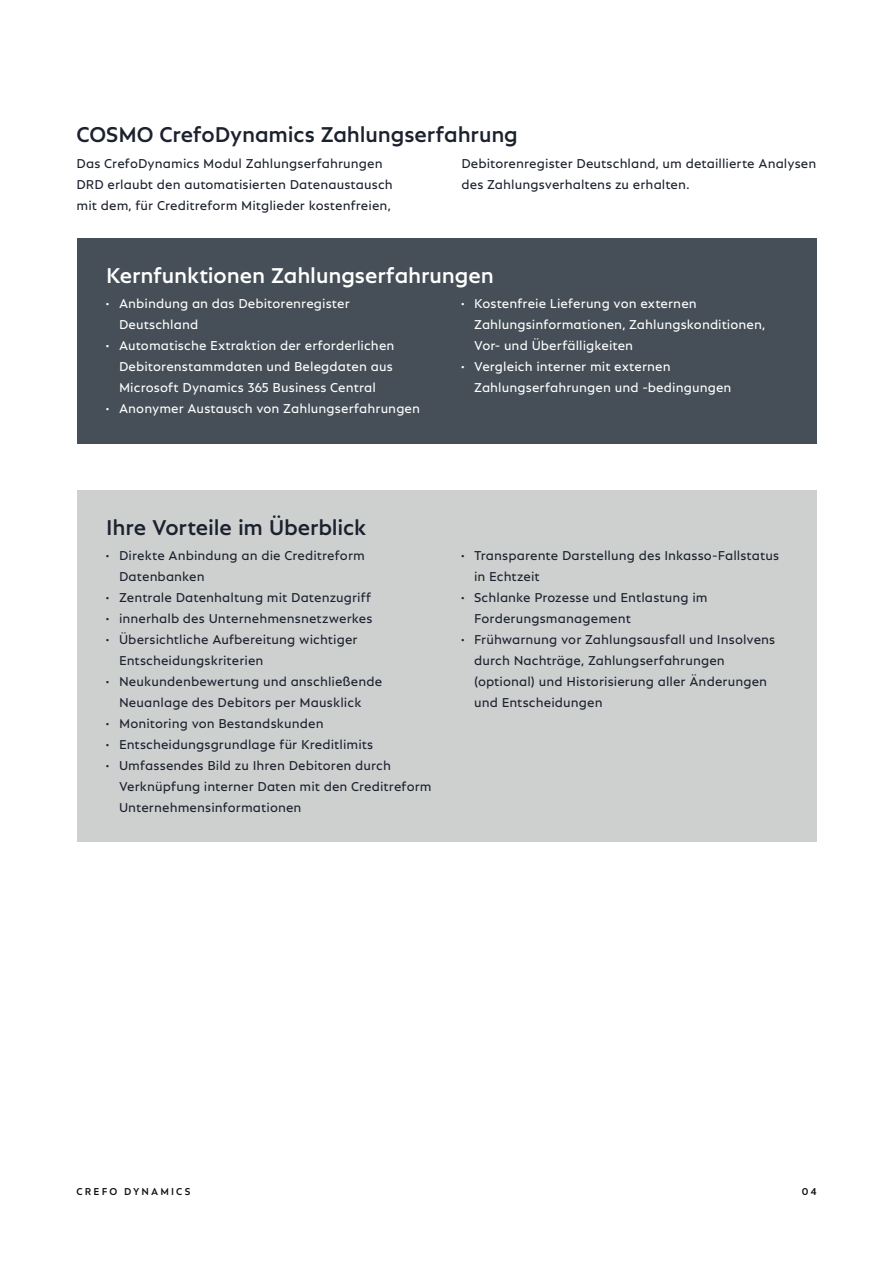
<style>
.page{position:relative;width:893px;height:1263px;background:#fff}
.page>*{position:absolute;margin:0;border:0;box-sizing:border-box;transform-origin:0 0}
.t1{font:500 22.5px "Neptune";letter-spacing:-.01em;color:#1c212e}
.t2{font:500 22.5px "Neptune";letter-spacing:-.01em;color:#fff}
.t3{font:13.5px/21px "Neptune";letter-spacing:.005em;color:#1c212e}
.t4{font:13.5px/21px "Neptune";letter-spacing:.005em;color:#fff}
.t5{font:500 10.5px "Neptune";letter-spacing:.205em;color:#0f0f0d}
</style>
<div class="page">
<div style="left:77px;top:238px;width:739px;height:206px;background:#464f57"></div>
<div style="left:77px;top:490px;width:739px;height:352px;background:#ced0d0"></div>
<h1 class="t1" style="left:77px;top:121px;width:443px">COSMO CrefoDynamics Zahlungserfahrung</h1>
<p class="t3" style="left:77px;top:152px;width:318px">Das CrefoDynamics Modul Zahlungserfahrungen<br>DRD erlaubt den automatisierten Datenaustausch mit dem, für Creditreform Mitglieder kostenfreien,</p>
<p class="t3" style="left:461px;top:152px;width:357px">Debitorenregister Deutschland, um detaillierte Analysen des Zahlungsverhaltens zu erhalten.</p>
<h1 class="t2" style="left:106px;top:262px;width:389px">Kernfunktionen Zahlungserfahrungen</h1>
<p class="t4" style="left:119px;top:293px;width:232px;text-indent:-13px">• Anbindung an das Debitorenregister<br>Deutschland</p>
<p class="t4" style="left:119px;top:335px;width:277px;text-indent:-13px">• Automatische Extraktion der erforderlichen<br>Debitorenstammdaten und Belegdaten aus<br>Microsoft Dynamics 365 Business Central</p>
<p class="t4" style="left:106px;top:398px;width:315px">• Anonymer Austausch von Zahlungserfahrungen</p>
<p class="t4" style="left:474px;top:293px;width:293px;text-indent:-13px">• Kostenfreie Lieferung von externen<br>Zahlungsinformationen, Zahlungskonditionen,<br>Vor- und Überfälligkeiten</p>
<p class="t4" style="left:474px;top:356px;width:259px;text-indent:-13px">• Vergleich interner mit externen<br>Zahlungserfahrungen und -bedingungen</p>
<h1 class="t1" style="left:106px;top:514px;width:262px">Ihre Vorteile im Überblick</h1>
<p class="t3" style="left:119px;top:545px;width:247px;text-indent:-13px">• Direkte Anbindung an die Creditreform<br>Datenbanken</p>
<p class="t3" style="left:106px;top:587px;width:267px">• Zentrale Datenhaltung mit Datenzugriff</p>
<p class="t3" style="left:106px;top:608px;width:268px">• innerhalb des Unternehmensnetzwerkes</p>
<p class="t3" style="left:119px;top:629px;width:240px;text-indent:-13px">• Übersichtliche Aufbereitung wichtiger<br>Entscheidungskriterien</p>
<p class="t3" style="left:106px;top:671px;width:277px;text-align:center">• Neukundenbewertung und anschließende<br>Neuanlage des Debitors per Mausklick</p>
<p class="t3" style="left:106px;top:713px;width:219px">• Monitoring von Bestandskunden</p>
<p class="t3" style="left:106px;top:734px;width:269px">• Entscheidungsgrundlage für Kreditlimits</p>
<p class="t3" style="left:119px;top:755px;width:314px;text-indent:-13px">• Umfassendes Bild zu Ihren Debitoren durch<br>Verknüpfung interner Daten mit den Creditreform<br>Unternehmensinformationen</p>
<p class="t3" style="left:474px;top:545px;width:306px;text-indent:-13px">• Transparente Darstellung des Inkasso-Fallstatus in Echtzeit</p>
<p class="t3" style="left:474px;top:587px;width:235px;text-indent:-13px">• Schlanke Prozesse und Entlastung im<br>Forderungsmanagement</p>
<p class="t3" style="left:474px;top:629px;width:303px;text-indent:-13px">• Frühwarnung vor Zahlungsausfall und Insolvens durch Nachträge, Zahlungserfahrungen (optional) und Historisierung aller Änderungen und Entscheidungen</p>
<p class="t5" style="left:77px;top:1185px;width:115px">CREFO DYNAMICS</p>
<p class="t5" style="left:802px;top:1185px;width:16px">04</p>
</div>
